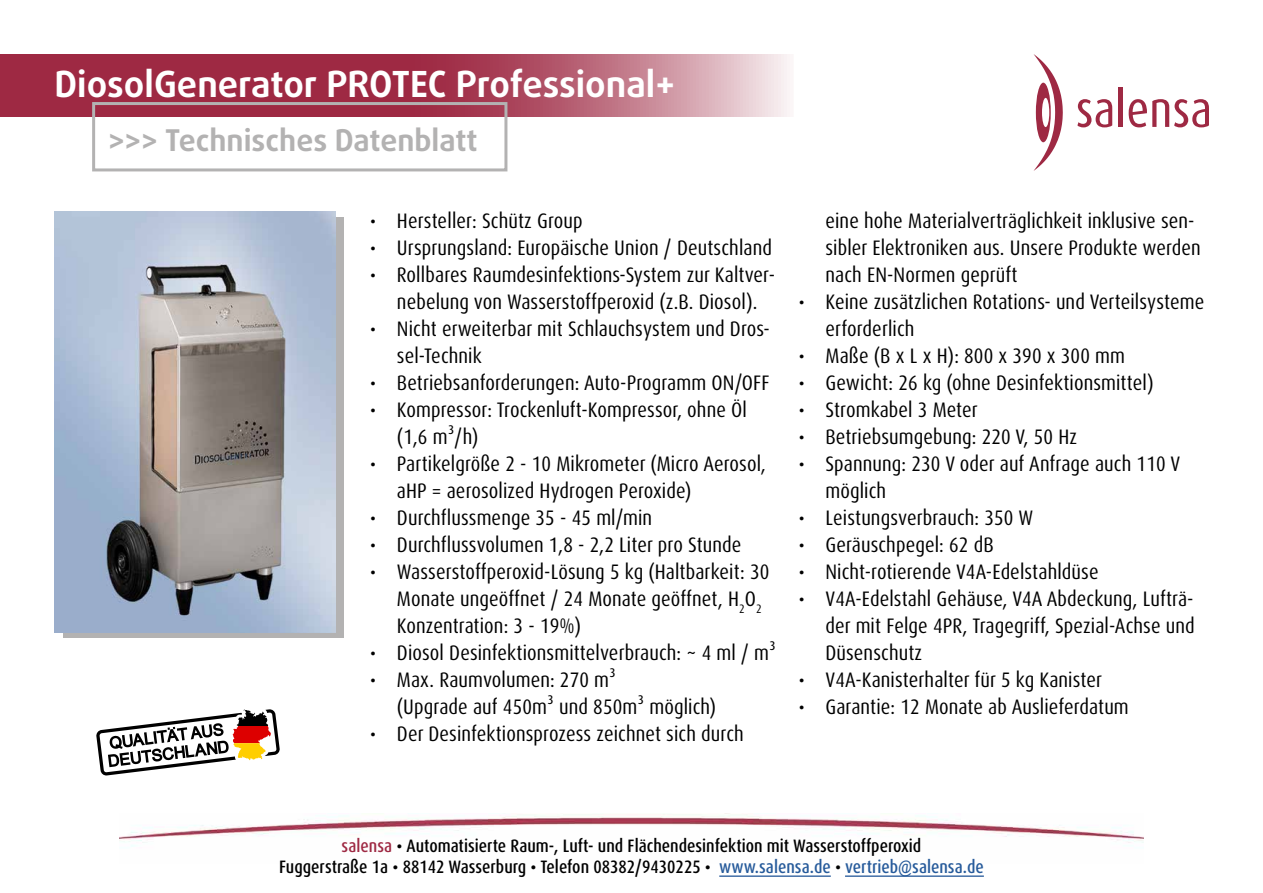
<style>
.page{position:relative;width:1263px;height:893px;background:#fff}
.page>*{position:absolute;margin:0;border:0;box-sizing:border-box;transform-origin:0 0}
.t1{font:700 36px "Daxline Pro";color:#fff}
.t2{font:700 30px "Daxline Pro";color:#b3b2b2}
.t3{font:condensed 21px/27px "Dax Pro";letter-spacing:.005em;color:#000}
.t4{font:500 condensed 18px/21.6px "Dax Pro";color:#000;text-align:center}
.s1{color:#9e2943}
.s2{color:#275b9b}
</style>
<div class="page">
<svg style="left:0;top:54px;width:790px;height:63px;background:#af5065"></svg>
<div style="left:92px;top:102px;width:415px;height:69px;border:3px solid #b3b2b2"></div>
<img style="left:120px;top:814px;width:1023px;height:33px">
<hr style="left:719px;top:875px;width:112px;height:2px;background:#275b9b">
<hr style="left:845px;top:875px;width:139px;height:2px;background:#275b9b">
<div style="left:64px;top:217px;width:280px;height:421px;background:#b3b2b2"></div>
<svg style="left:96px;top:709px;width:184px;height:67px"></svg>
<img style="left:55px;top:211px;width:280px;height:421px">
<svg style="left:1033px;top:54px;width:30px;height:117px"></svg>
<svg style="left:1077px;top:99px;width:35px;height:28px"></svg>
<hr style="left:1119px;top:87px;width:4px;height:40px;background:#9e2943">
<svg style="left:1129px;top:99px;width:80px;height:28px"></svg>
<h1 class="t1" style="left:55px;top:60px;width:622px">DiosolGenerator PROTEC Professional+</h1>
<h2 class="t2" style="left:109px;top:120px;width:370px">&gt;&gt;&gt; Technisches Datenblatt</h2>
<p class="t3" style="left:370px;top:207px;width:214px">• Hersteller: Schütz Group</p>
<p class="t3" style="left:370px;top:234px;width:403px">• Ursprungsland: Europäische Union / Deutschland</p>
<p class="t3" style="left:370px;top:261px;width:407px;text-align:center">• Rollbares Raumdesinfektions-System zur Kaltver&shy;nebelung von Wasserstoffperoxid (z.B. Diosol).</p>
<p class="t3" style="left:397px;top:315px;width:374px;text-indent:-27px">• Nicht erweiterbar mit Schlauchsystem und Dros&shy;sel-Technik</p>
<p class="t3" style="left:370px;top:369px;width:401px">• Betriebsanforderungen: Auto-Programm ON/OFF</p>
<p class="t3" style="left:397px;top:396px;width:351px;text-indent:-27px">• Kompressor: Trockenluft-Kompressor, ohne Öl (1,6 m³/h)</p>
<p class="t3" style="left:397px;top:450px;width:370px;text-indent:-27px">• Partikelgröße 2 - 10 Mikrometer (Micro Aerosol, aHP = aerosolized Hydrogen Peroxide)</p>
<p class="t3" style="left:370px;top:504px;width:284px">• Durchflussmenge 35 - 45 ml/min</p>
<p class="t3" style="left:370px;top:531px;width:373px">• Durchflussvolumen 1,8 - 2,2 Liter pro Stunde</p>
<p class="t3" style="left:397px;top:558px;width:374px;text-indent:-27px">• Wasserstoffperoxid-Lösung 5 kg (Haltbarkeit: 30<br>Monate ungeöffnet / 24 Monate geöffnet, H<sub>2</sub>O<sub>2<br></sub>Konzentration: 3 - 19%)</p>
<p class="t3" style="left:370px;top:639px;width:408px">• Diosol Desinfektionsmittelverbrauch: ~ 4 ml / m³</p>
<p class="t3" style="left:397px;top:666px;width:321px;text-indent:-27px">• Max. Raumvolumen: 270 m³<br>(Upgrade auf 450m³ und 850m³ möglich)</p>
<p class="t3" style="left:370px;top:720px;width:375px">• Der Desinfektionsprozess zeichnet sich durch</p>
<p class="t3" style="left:825px;top:207px;width:377px">eine hohe Materialverträglichkeit inklusive sen&shy;sibler Elektroniken aus. Unsere Produkte werden nach EN-Normen geprüft</p>
<p class="t3" style="left:825px;top:288px;width:380px;text-indent:-27px">• Keine zusätzlichen Rotations- und Verteilsysteme erforderlich</p>
<p class="t3" style="left:798px;top:342px;width:328px">• Maße (B x L x H): 800 x 390 x 300 mm</p>
<p class="t3" style="left:798px;top:369px;width:357px">• Gewicht: 26 kg (ohne Desinfektionsmittel)</p>
<p class="t3" style="left:798px;top:396px;width:181px">• Stromkabel 3 Meter</p>
<p class="t3" style="left:798px;top:423px;width:280px">• Betriebsumgebung: 220 V, 50 Hz</p>
<p class="t3" style="left:825px;top:450px;width:356px;text-indent:-27px">• Spannung: 230 V oder auf Anfrage auch 110 V möglich</p>
<p class="t3" style="left:798px;top:504px;width:236px">• Leistungsverbrauch: 350 W</p>
<p class="t3" style="left:798px;top:531px;width:197px">• Geräuschpegel: 62 dB</p>
<p class="t3" style="left:798px;top:558px;width:302px">• Nicht-rotierende V4A-Edelstahldüse</p>
<p class="t3" style="left:825px;top:585px;width:371px;text-align:justify;text-indent:-27px">• V4A-Edelstahl Gehäuse, V4A Abdeckung, Lufträ&shy;der mit Felge 4PR, Tragegriff, Spezial-Achse und Düsenschutz</p>
<p class="t3" style="left:798px;top:666px;width:305px">• V4A-Kanisterhalter für 5 kg Kanister</p>
<p class="t3" style="left:798px;top:693px;width:332px">• Garantie: 12 Monate ab Auslieferdatum</p>
<p class="t4" style="left:279px;top:835px;width:706px"><span class="s1">salensa</span> • Automatisierte Raum-, Luft- und Flächendesinfektion mit Wasserstoffperoxid<br>Fuggerstraße 1a • 88142 Wasserburg • Telefon 08382/9430225 • <span class="s2">www.salensa.de</span> • <span class="s2">vertrieb@salensa.de</span></p>
</div>
